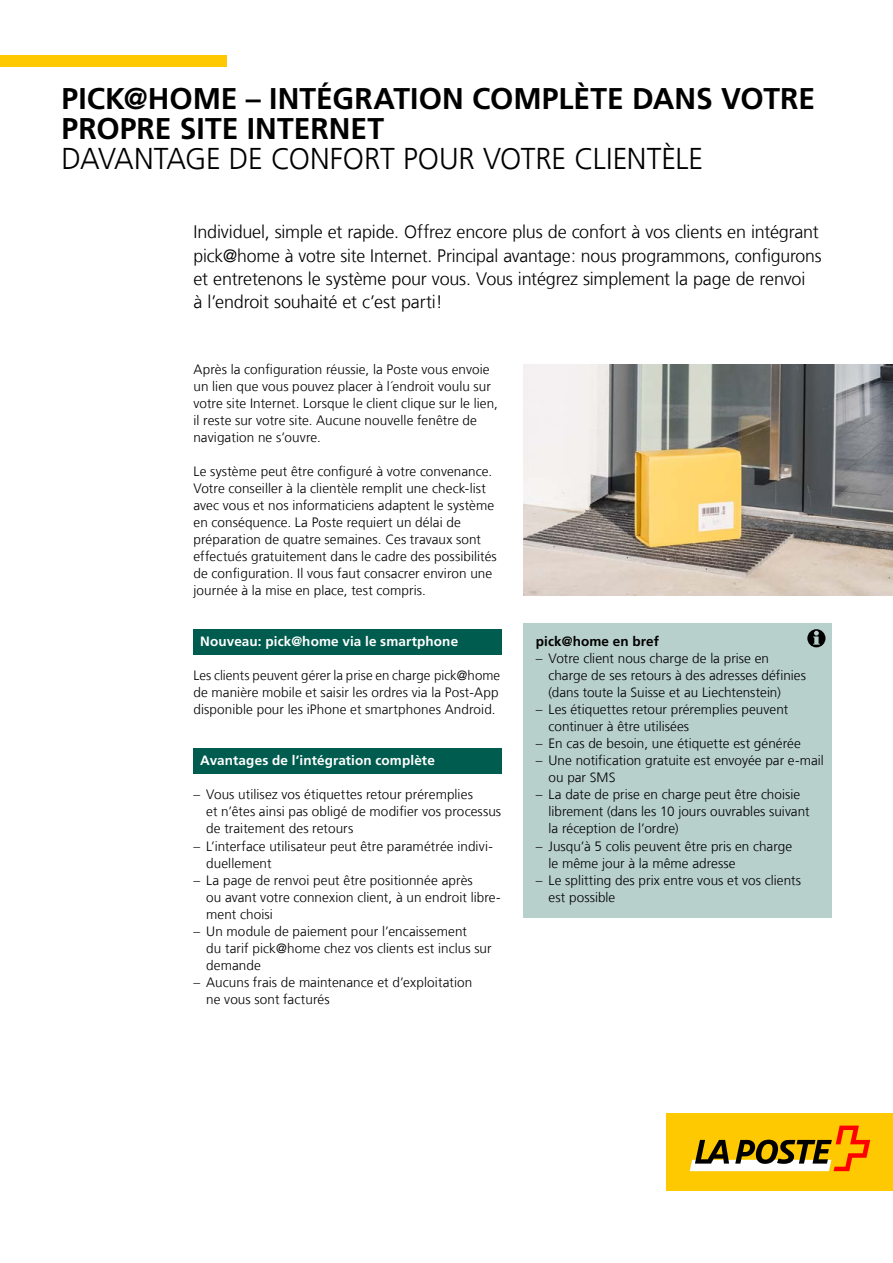
<style>
.page{position:relative;width:893px;height:1263px;background:#fff}
.page>*{position:absolute;margin:0;border:0;box-sizing:border-box;transform-origin:0 0}
.t1{font:700 30px/30px "Frutiger LT Com";color:#000}
.t2{font:300 18px/23.4px "Frutiger LT Com";letter-spacing:-.01em;color:#000}
.t3{font:300 13.5px/17px "Frutiger LT Com";letter-spacing:.005em;color:#000}
.t4{font:700 13.5px "Frutiger LT Com";letter-spacing:.01em;color:#fff}
.t5{font:700 13.5px "Frutiger LT Com";letter-spacing:.01em;color:#000}
.s1{font-weight:300}
</style>
<div class="page">
<div style="left:193px;top:629px;width:309px;height:26px;background:#005c4f"></div>
<div style="left:193px;top:748px;width:309px;height:26px;background:#005c4f"></div>
<div style="left:523px;top:623px;width:308px;height:39px;background:#b8d0cb"></div>
<div style="left:523px;top:640px;width:308px;height:73px;background:#b8d0cb"></div>
<div style="left:523px;top:691px;width:308px;height:56px;background:#b8d0cb"></div>
<div style="left:523px;top:742px;width:308px;height:56px;background:#b8d0cb"></div>
<div style="left:523px;top:776px;width:308px;height:74px;background:#b8d0cb"></div>
<div style="left:523px;top:828px;width:308px;height:56px;background:#b8d0cb"></div>
<div style="left:523px;top:862px;width:308px;height:56px;background:#b8d0cb"></div>
<img style="left:523px;top:365px;width:370px;height:230px">
<svg style="left:807px;top:629px;width:18px;height:18px"></svg>
<div style="left:667px;top:1113px;width:226px;height:78px;background:#fec900"></div>
<svg style="left:690px;top:1125px;width:180px;height:46px"></svg>
<div style="left:0;top:55px;width:226px;height:12px;background:#fec900"></div>
<h1 class="t1" style="left:62px;top:83px;width:755px">PICK@HOME – INTÉGRATION COMPLÈTE DANS VOTRE<br>PROPRE SITE INTERNET<br><span class="s1">DAVANTAGE DE CONFORT POUR VOTRE CLIENTÈLE</span></h1>
<p class="t2" style="left:193px;top:220px;width:630px">Individuel, simple et rapide. Offrez encore plus de confort à vos clients en intégrant pick@home à votre site Internet. Principal avantage: nous programmons, configurons et entretenons le système pour vous. Vous intégrez simplement la page de renvoi<br>à l’endroit souhaité et c’est parti!</p>
<p class="t3" style="left:193px;top:361px;width:306px">Après la configuration réussie, la Poste vous envoie un lien que vous pouvez placer à l´endroit voulu sur votre site Internet. Lorsque le client clique sur le lien, il reste sur votre site. Aucune nouvelle fenêtre de navigation ne s’ouvre.</p>
<p class="t3" style="left:193px;top:463px;width:305px">Le système peut être configuré à votre convenance.<br>Votre conseiller à la clientèle remplit une check-list avec vous et nos informaticiens adaptent le système en conséquence. La Poste requiert un délai de préparation de quatre semaines. Ces travaux sont effectués gratuitement dans le cadre des possibilités de configuration. Il vous faut consacrer environ une journée à la mise en place, test compris.</p>
<h2 class="t4" style="left:200px;top:634px;width:259px">Nouveau: pick@home via le smartphone</h2>
<p class="t3" style="left:193px;top:667px;width:308px">Les clients peuvent gérer la prise en charge pick@home de manière mobile et saisir les ordres via la Post-App disponible pour les iPhone et smartphones Android.</p>
<h2 class="t4" style="left:200px;top:753px;width:236px">Avantages de l’intégration complète</h2>
<p class="t3" style="left:206px;top:786px;width:296px;text-indent:-13px">– Vous utilisez vos étiquettes retour préremplies<br>et n’êtes ainsi pas obligé de modifier vos processus de traitement des retours</p>
<p class="t3" style="left:206px;top:837px;width:287px;text-indent:-13px">– L’interface utilisateur peut être paramétrée indivi&shy;duellement</p>
<p class="t3" style="left:206px;top:871px;width:295px;text-indent:-13px">– La page de renvoi peut être positionnée après<br>ou avant votre connexion client, à un endroit libre&shy;ment choisi</p>
<p class="t3" style="left:206px;top:922px;width:287px;text-indent:-13px">– Un module de paiement pour l’encaissement<br>du tarif pick@home chez vos clients est inclus sur demande</p>
<p class="t3" style="left:206px;top:973px;width:268px;text-indent:-13px">– Aucuns frais de maintenance et d’exploitation ne vous sont facturés</p>
<p class="t5" style="left:536px;top:634px;width:125px">pick@home en bref</p>
<p class="t3" style="left:548px;top:650px;width:259px;text-indent:-13px">– Votre client nous charge de la prise en charge de ses retours à des adresses définies (dans toute la Suisse et au Liechtenstein)</p>
<p class="t3" style="left:548px;top:701px;width:241px;text-indent:-13px">– Les étiquettes retour préremplies peuvent continuer à être utilisées</p>
<p class="t3" style="left:536px;top:735px;width:267px">– En cas de besoin, une étiquette est générée</p>
<p class="t3" style="left:548px;top:752px;width:277px;text-indent:-13px">– Une notification gratuite est envoyée par e-mail ou par SMS</p>
<p class="t3" style="left:548px;top:786px;width:263px;text-indent:-13px">– La date de prise en charge peut être choisie librement (dans les 10 jours ouvrables suivant la réception de l’ordre)</p>
<p class="t3" style="left:548px;top:837px;width:245px;text-indent:-13px">– Jusqu’à 5 colis peuvent être pris en charge le même jour à la même adresse</p>
<p class="t3" style="left:548px;top:871px;width:254px;text-indent:-13px">– Le splitting des prix entre vous et vos clients est possible</p>
</div>
